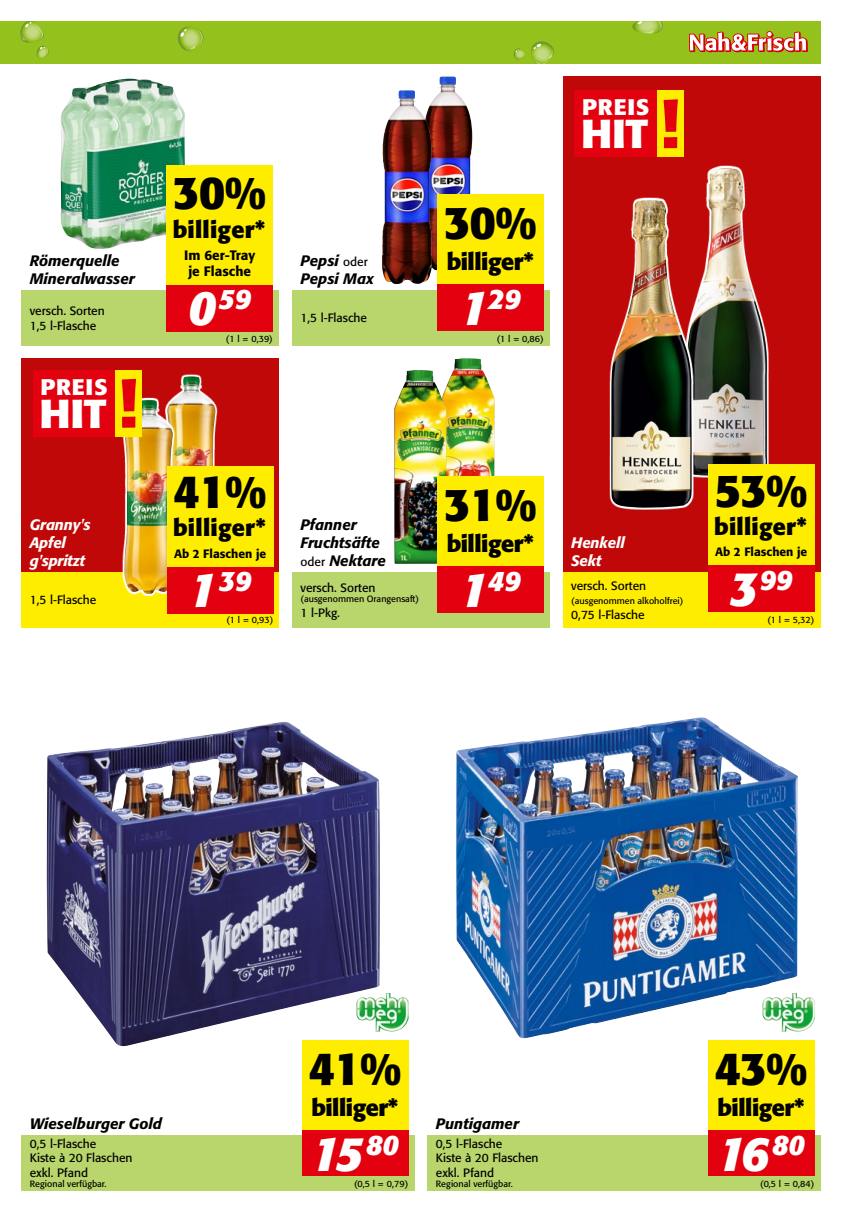
<style>
.page{position:relative;width:842px;height:1212px;background:#fff}
.page>*{position:absolute;margin:0;border:0;box-sizing:border-box;transform-origin:0 0}
.t1{font:italic 700 48px "Formata";color:#fff}
.t2{font:700 45.9px "Formata";color:#000}
.t3{font:700 45.75px "Formata";letter-spacing:-.02em;color:#000}
.t4{font:700 40.05px "Formata";letter-spacing:-.01em;color:#fff;scale:1.04 1}
.t5{font:italic 700 28.05px "Formata";color:#fff}
.t6{font:700 23.25px "Formata";letter-spacing:-.02em;color:#000}
.t7{font:700 23.25px "Formata";letter-spacing:.01em;color:#000}
.t8{font:700 22.35px "Formata";letter-spacing:.03em;color:#fff;scale:1.04 1}
.t9{font:italic 500 15px/18px "Formata";color:#000}
.t10{font:italic 500 15px/18px "Formata";letter-spacing:-.01em;color:#fff}
.t11{font:500 13.5px/16.2px "Formata";color:#000;text-align:center}
.t12{font:12px/14.4px "Formata";color:#000}
.t13{font:500 12px "Formata";color:#000}
.t14{font:9px "Formata";color:#000}
.s1{font-size:48px}
.s2{font-weight:400;font-style:normal;font-size:12px}
</style>
<div class="page">
<div style="left:0;top:21px;width:821px;height:43px;background:#94c11c"></div>
<svg style="left:20px;top:21px;width:29px;height:37px"></svg>
<svg style="left:632px;top:21px;width:31px;height:13px"></svg>
<svg style="left:531px;top:41px;width:23px;height:23px"></svg>
<svg style="left:514px;top:48px;width:11px;height:12px"></svg>
<svg style="left:178px;top:27px;width:26px;height:24px"></svg>
<svg style="left:689px;top:31px;width:119px;height:21px"></svg>
<img style="left:447px;top:358px;width:48px;height:118px">
<img style="left:394px;top:370px;width:53px;height:194px">
<img style="left:47px;top:722px;width:333px;height:324px">
<img style="left:456px;top:717px;width:342px;height:321px">
<img style="left:61px;top:79px;width:124px;height:170px">
<div style="left:21px;top:290px;width:258px;height:55px;background:#b9d66c"></div>
<div style="left:292px;top:572px;width:258px;height:55px;background:#b9d66c"></div>
<div style="left:427px;top:1135px;width:394px;height:56px;background:#b9d66c"></div>
<div style="left:21px;top:1135px;width:394px;height:56px;background:#b9d66c"></div>
<div style="left:437px;top:566px;width:107px;height:46px;background:#e3000f"></div>
<div style="left:437px;top:476px;width:107px;height:90px;background:#ffed00"></div>
<div style="left:708px;top:1129px;width:106px;height:47px;background:#e3000f"></div>
<div style="left:708px;top:1040px;width:106px;height:89px;background:#ffed00"></div>
<div style="left:302px;top:1129px;width:106px;height:47px;background:#e3000f"></div>
<div style="left:302px;top:1040px;width:106px;height:89px;background:#ffed00"></div>
<img style="left:357px;top:993px;width:29px;height:8px">
<img style="left:763px;top:993px;width:29px;height:9px">
<div style="left:563px;top:77px;width:258px;height:550px;background:#c00808"></div>
<div style="left:563px;top:572px;width:258px;height:55px;background:#ffed00"></div>
<div style="left:574px;top:90px;width:83px;height:67px;background:#e3000f"></div>
<div style="left:657px;top:90px;width:27px;height:67px;background:#ffed00"></div>
<svg style="left:664px;top:99px;width:14px;height:49px"></svg>
<svg style="left:694px;top:166px;width:75px;height:312px"></svg>
<img style="left:694px;top:168px;width:73px;height:308px">
<svg style="left:609px;top:198px;width:85px;height:312px"></svg>
<img style="left:611px;top:200px;width:81px;height:308px">
<div style="left:708px;top:565px;width:106px;height:47px;background:#e3000f"></div>
<div style="left:708px;top:465px;width:106px;height:100px;background:#ffed00"></div>
<div style="left:21px;top:358px;width:258px;height:269px;background:#c00808"></div>
<div style="left:21px;top:572px;width:258px;height:55px;background:#ffed00"></div>
<svg style="left:182px;top:374px;width:36px;height:50px"></svg>
<img style="left:173px;top:376px;width:43px;height:90px">
<div style="left:167px;top:285px;width:106px;height:47px;background:#e3000f"></div>
<div style="left:167px;top:165px;width:106px;height:120px;background:#ffed00"></div>
<svg style="left:122px;top:397px;width:53px;height:198px"></svg>
<img style="left:124px;top:400px;width:49px;height:194px">
<div style="left:33px;top:370px;width:82px;height:67px;background:#e3000f"></div>
<div style="left:115px;top:370px;width:27px;height:67px;background:#ffed00"></div>
<svg style="left:122px;top:379px;width:14px;height:49px"></svg>
<div style="left:292px;top:290px;width:258px;height:55px;background:#b9d66c"></div>
<img style="left:432px;top:76px;width:41px;height:194px">
<img style="left:382px;top:90px;width:50px;height:194px">
<div style="left:437px;top:284px;width:107px;height:47px;background:#e3000f"></div>
<div style="left:437px;top:195px;width:107px;height:89px;background:#ffed00"></div>
<div style="left:167px;top:567px;width:106px;height:46px;background:#e3000f"></div>
<div style="left:167px;top:466px;width:106px;height:101px;background:#ffed00"></div>
<p class="t9" style="left:30px;top:251px;width:106px">Römerquelle<br>Mineralwasser</p>
<p class="t12" style="left:30px;top:304px;width:76px">versch. Sorten<br>1,5 l-Flasche</p>
<h3 class="t8" style="left:40px;top:373px;width:66px">PREIS</h3>
<h3 class="t4" style="left:39px;top:388px;width:66px">HIT</h3>
<p class="t10" style="left:30px;top:515px;width:62px">Granny's<br>Apfel g'spritzt</p>
<p class="t12" style="left:30px;top:593px;width:68px">1,5 l-Flasche</p>
<h2 class="t2" style="left:173px;top:164px;width:95px">30%</h2>
<h3 class="t7" style="left:173px;top:215px;width:94px">billiger*</h3>
<p class="t11" style="left:184px;top:247px;width:73px">Im 6er-Tray je Flasche</p>
<h3 class="t5" style="left:188px;top:282px;width:65px"><span class="s1">0</span>59</h3>
<p class="t14" style="left:226px;top:333px;width:48px">(1 l = 0,39)</p>
<p class="t9" style="left:300px;top:251px;width:75px">Pepsi <span class="s2">oder<br></span>Pepsi Max</p>
<p class="t12" style="left:300px;top:311px;width:68px">1,5 l-Flasche</p>
<h3 class="t3" style="left:444px;top:195px;width:95px">30%</h3>
<h3 class="t6" style="left:447px;top:248px;width:89px">billiger*</h3>
<h3 class="t5" style="left:460px;top:282px;width:62px"><span class="s1">1</span>29</h3>
<p class="t14" style="left:497px;top:333px;width:48px">(1 l = 0,86)</p>
<h3 class="t8" style="left:582px;top:93px;width:66px">PREIS</h3>
<h3 class="t4" style="left:581px;top:109px;width:66px">HIT</h3>
<h2 class="t2" style="left:173px;top:463px;width:95px">41%</h2>
<h3 class="t7" style="left:173px;top:514px;width:94px">billiger*</h3>
<p class="t13" style="left:174px;top:546px;width:94px">Ab 2 Flaschen je</p>
<p class="t9" style="left:300px;top:515px;width:87px">Pfanner<br>Fruchtsäfte <span class="s2">oder</span> Nektare</p>
<h3 class="t3" style="left:444px;top:476px;width:95px">31%</h3>
<h3 class="t6" style="left:447px;top:529px;width:89px">billiger*</h3>
<p class="t10" style="left:571px;top:533px;width:55px">Henkell<br>Sekt</p>
<h2 class="t2" style="left:714px;top:462px;width:95px">53%</h2>
<h3 class="t7" style="left:714px;top:512px;width:94px">billiger*</h3>
<p class="t13" style="left:715px;top:544px;width:94px">Ab 2 Flaschen je</p>
<h3 class="t5" style="left:189px;top:564px;width:64px"><span class="s1">1</span>39</h3>
<p class="t14" style="left:226px;top:615px;width:48px">(1 l = 0,93)</p>
<p class="t12" style="left:300px;top:580px;width:76px">versch. Sorten</p>
<p class="t14" style="left:300px;top:594px;width:120px">(ausgenommen Orangensaft)</p>
<p class="t12" style="left:300px;top:605px;width:41px">1 l-Pkg.</p>
<h3 class="t5" style="left:460px;top:564px;width:62px"><span class="s1">1</span>49</h3>
<p class="t12" style="left:571px;top:578px;width:76px">versch. Sorten</p>
<p class="t14" style="left:571px;top:595px;width:114px">(ausgenommen alkoholfrei)</p>
<p class="t12" style="left:571px;top:607px;width:75px">0,75 l-Flasche</p>
<h3 class="t5" style="left:730px;top:562px;width:64px"><span class="s1">3</span>99</h3>
<p class="t14" style="left:767px;top:615px;width:48px">(1 l = 5,32)</p>
<p class="t9" style="left:30px;top:1115px;width:134px">Wieselburger Gold</p>
<p class="t12" style="left:30px;top:1136px;width:104px">0,5 l-Flasche<br>Kiste à 20 Flaschen exkl. Pfand</p>
<p class="t14" style="left:30px;top:1179px;width:78px">Regional verfügbar.</p>
<h3 class="t3" style="left:308px;top:1040px;width:95px">41%</h3>
<h3 class="t6" style="left:311px;top:1093px;width:89px">billiger*</h3>
<h1 class="t1" style="left:311px;top:1124px;width:89px">15<sup>80</sup></h1>
<p class="t14" style="left:354px;top:1178px;width:56px">(0,5 l = 0,79)</p>
<p class="t9" style="left:436px;top:1115px;width:85px">Puntigamer</p>
<p class="t12" style="left:436px;top:1136px;width:104px">0,5 l-Flasche<br>Kiste à 20 Flaschen exkl. Pfand</p>
<p class="t14" style="left:436px;top:1179px;width:78px">Regional verfügbar.</p>
<h3 class="t3" style="left:714px;top:1040px;width:95px">43%</h3>
<h3 class="t6" style="left:717px;top:1093px;width:89px">billiger*</h3>
<h1 class="t1" style="left:718px;top:1124px;width:89px">16<sup>80</sup></h1>
<p class="t14" style="left:760px;top:1178px;width:56px">(0,5 l = 0,84)</p>
</div>
